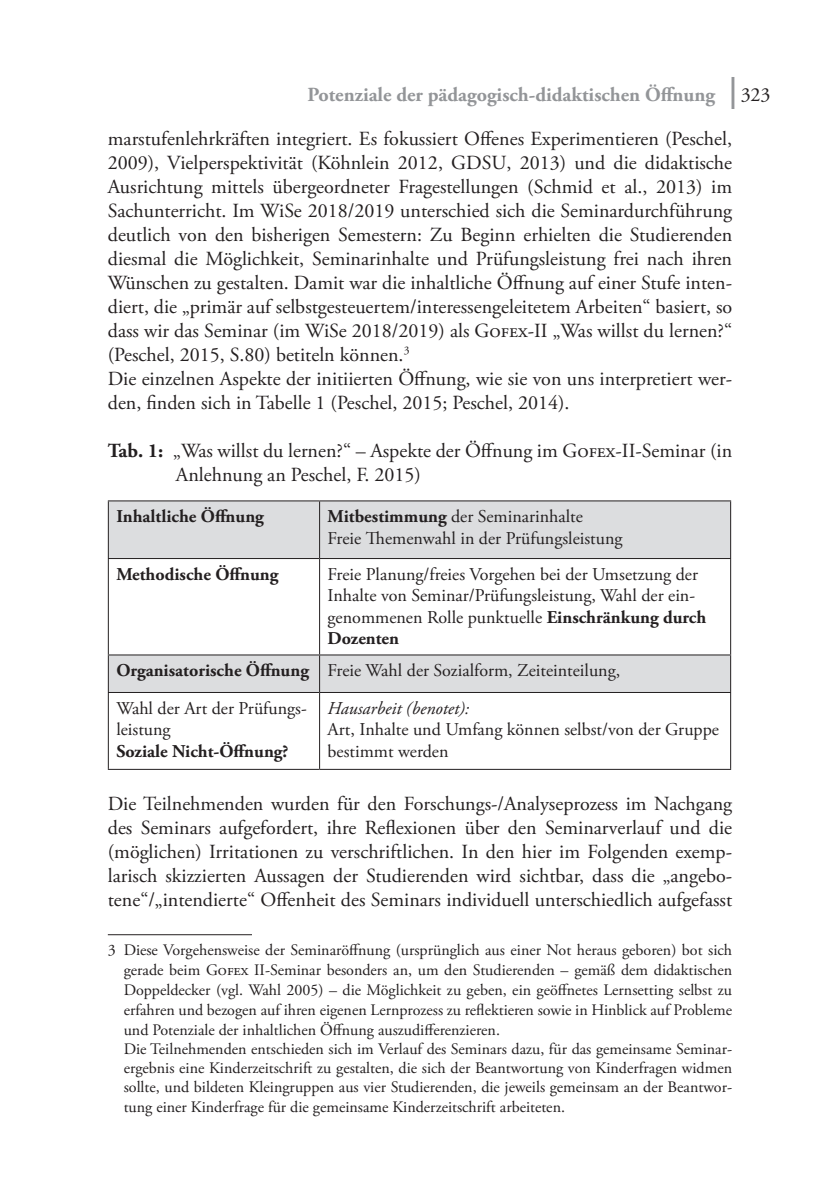
<style>
.page{position:relative;width:840px;height:1191px;background:#fff}
.page>*{position:absolute;margin:0;border:0;box-sizing:border-box;transform-origin:0 0}
.t1{font:20px/24px "Adobe Garamond Pro";color:#231f20}
.t2{font:18px/21.6px "Adobe Garamond Pro";color:#231f20}
.t3{font:700 18px "Adobe Garamond Pro";color:#231f20}
.t4{font:italic 18px "Adobe Garamond Pro";color:#231f20}
.t5{font:16px/19.6px "Adobe Garamond Pro";color:#231f20}
.s1{font-weight:700;color:#939598}
.s2{font-weight:700;font-size:32px;color:#939598}
.s3{font-weight:700}
</style>
<div class="page">
<svg style="left:109px;top:501px;width:620px;height:191px"></svg>
<hr style="left:108px;top:500px;width:211px;height:1px;background:#231f20">
<hr style="left:108px;top:501px;width:1px;height:57px;background:#231f20">
<hr style="left:319px;top:500px;width:411px;height:1px;background:#231f20">
<hr style="left:319px;top:501px;width:1px;height:57px;background:#231f20">
<hr style="left:729px;top:501px;width:1px;height:57px;background:#231f20">
<hr style="left:108px;top:558px;width:211px;height:1px;background:#231f20">
<hr style="left:108px;top:559px;width:1px;height:95px;background:#231f20">
<hr style="left:319px;top:558px;width:411px;height:1px;background:#231f20">
<hr style="left:319px;top:559px;width:1px;height:95px;background:#231f20">
<hr style="left:729px;top:559px;width:1px;height:95px;background:#231f20">
<hr style="left:108px;top:654px;width:211px;height:1px;background:#231f20">
<hr style="left:108px;top:655px;width:1px;height:37px;background:#231f20">
<hr style="left:319px;top:654px;width:411px;height:1px;background:#231f20">
<hr style="left:319px;top:655px;width:1px;height:37px;background:#231f20">
<hr style="left:729px;top:655px;width:1px;height:37px;background:#231f20">
<hr style="left:108px;top:692px;width:211px;height:1px;background:#231f20">
<hr style="left:108px;top:693px;width:1px;height:76px;background:#231f20">
<hr style="left:319px;top:692px;width:411px;height:1px;background:#231f20">
<hr style="left:319px;top:693px;width:1px;height:76px;background:#231f20">
<hr style="left:729px;top:693px;width:1px;height:76px;background:#231f20">
<hr style="left:108px;top:769px;width:211px;height:1px;background:#231f20">
<hr style="left:319px;top:769px;width:411px;height:1px;background:#231f20">
<hr style="left:108px;top:934px;width:144px;height:1px;background:#231f20">
<p class="t1" style="left:108px;top:74px;width:664px;line-height:43.6px;text-indent:200px"><span class="s1">Potenziale der pädagogisch-didaktischen Öffnung</span> <span class="s2">|</span> 323 marstufenlehrkräften integriert. Es fokussiert Offenes Experimentieren (Peschel,</p>
<p class="t1" style="left:108px;top:151px;width:625px">2009), Vielperspektivität (Köhnlein 2012, GDSU, 2013) und die didaktische Ausrichtung mittels übergeordneter Fragestellungen (Schmid et al., 2013) im Sachunterricht. Im WiSe 2018/2019 unterschied sich die Seminardurchführung deutlich von den bisherigen Semestern: Zu Beginn erhielten die Studierenden diesmal die Möglichkeit, Seminarinhalte und Prüfungsleistung frei nach ihren Wünschen zu gestalten. Damit war die inhaltliche Öffnung auf einer Stufe inten&shy;diert, die „primär auf selbstgesteuertem/interessengeleitetem Arbeiten“ basiert, so dass wir das Seminar (im WiSe 2018/2019) als Gofex-II „Was willst du lernen?“ (Peschel, 2015, S.80) betiteln können.<sup>3<br></sup>Die einzelnen Aspekte der initiierten Öffnung, wie sie von uns interpretiert wer&shy;den, finden sich in Tabelle 1 (Peschel, 2015; Peschel, 2014).</p>
<p class="t1" style="left:176px;top:439px;width:557px;text-indent:-68px"><span class="s3">Tab. 1:</span> „Was willst du lernen?“ – Aspekte der Öffnung im Gofex-II-Seminar (in<br>Anlehnung an Peschel, F. 2015)</p>
<p class="t3" style="left:116px;top:506px;width:149px">Inhaltliche Öffnung</p>
<p class="t2" style="left:327px;top:506px;width:296px"><span class="s3">Mitbestimmung</span> der Seminarinhalte<br>Freie Themenwahl in der Prüfungsleistung</p>
<p class="t3" style="left:116px;top:563px;width:163px">Methodische Öffnung</p>
<p class="t2" style="left:327px;top:564px;width:380px">Freie Planung/freies Vorgehen bei der Umsetzung der Inhalte von Seminar/Prüfungsleistung, Wahl der ein&shy;genommenen Rolle punktuelle <span class="s3">Einschränkung durch Dozenten</span></p>
<p class="t2" style="left:116px;top:652px;width:505px;line-height:37.4px"><span class="s3">Organisatorische Öffnung</span> Freie Wahl der Sozialform, Zeiteinteilung,<br>Wahl der Art der Prüfungs-</p>
<p class="t2" style="left:116px;top:719px;width:56px">leistung</p>
<p class="t3" style="left:116px;top:740px;width:174px">Soziale Nicht-Öffnung?</p>
<p class="t4" style="left:327px;top:697px;width:143px">Hausarbeit (benotet):</p>
<p class="t2" style="left:327px;top:719px;width:392px">Art, Inhalte und Umfang können selbst/von der Gruppe bestimmt werden</p>
<p class="t1" style="left:108px;top:792px;width:625px;text-align:justify">Die Teilnehmenden wurden für den Forschungs-/Analyseprozess im Nachgang des Seminars aufgefordert, ihre Reflexionen über den Seminarverlauf und die (möglichen) Irritationen zu verschriftlichen. In den hier im Folgenden exemp&shy;larisch skizzierten Aussagen der Studierenden wird sichtbar, dass die „angebo&shy;tene“/„intendierte“ Offenheit des Seminars individuell unterschiedlich aufgefasst</p>
<p class="t5" style="left:124px;top:940px;width:609px;text-indent:-16px">3 Diese Vorgehensweise der Seminaröffnung (ursprünglich aus einer Not heraus geboren) bot sich gerade beim Gofex II-Seminar besonders an, um den Studierenden – gemäß dem didaktischen Doppeldecker (vgl. Wahl 2005) – die Möglichkeit zu geben, ein geöffnetes Lernsetting selbst zu erfahren und bezogen auf ihren eigenen Lernprozess zu reflektieren sowie in Hinblick auf Probleme und Potenziale der inhaltlichen Öffnung auszudifferenzieren.<br>Die Teilnehmenden entschieden sich im Verlauf des Seminars dazu, für das gemeinsame Seminar&shy;ergebnis eine Kinderzeitschrift zu gestalten, die sich der Beantwortung von Kinderfragen widmen sollte, und bildeten Kleingruppen aus vier Studierenden, die jeweils gemeinsam an der Beantwor&shy;tung einer Kinderfrage für die gemeinsame Kinderzeitschrift arbeiteten.</p>
</div>
